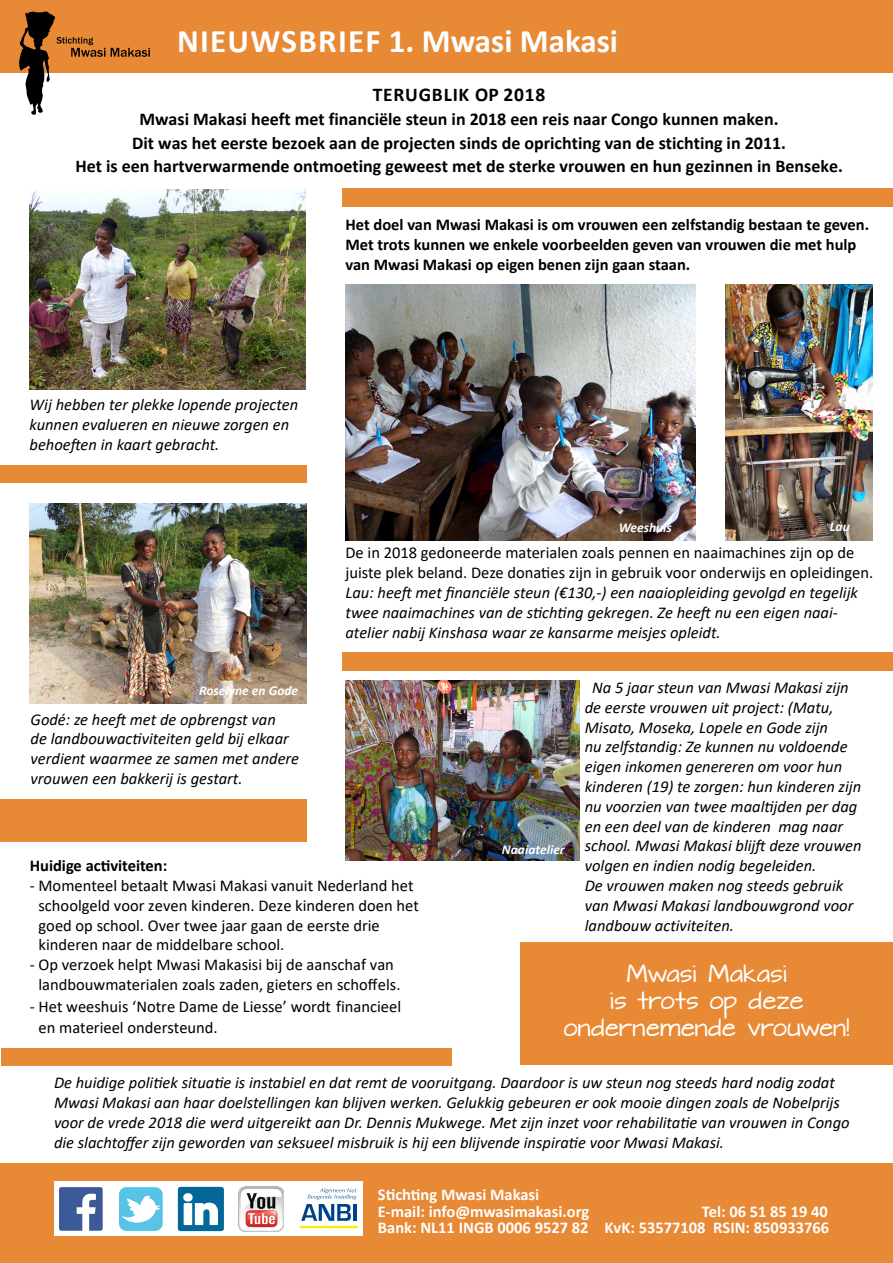
<style>
.page{position:relative;width:893px;height:1263px;background:#fff}
.page>*{position:absolute;margin:0;border:0;box-sizing:border-box;transform-origin:0 0}
.t1{font:700 33px "Calibri";letter-spacing:.035em;color:#fff}
.t2{font:21px/27px "Architects Daughter";letter-spacing:.025em;color:#fff;text-align:center}
.t3{font:700 19.5px "Calibri";letter-spacing:.04em;color:#000}
.t4{font:700 18px/23.5px "Calibri";color:#000;text-align:center}
.t5{font:italic 16.5px/19.8px "Calibri";color:#000}
.t6{font:16.5px/19.8px "Calibri";color:#000}
.t7{font:700 16.5px/19.8px "Calibri";color:#000}
.t8{font:700 16.5px/16.5px "Calibri";color:#fff}
.t9{font:italic 700 13.5px "Calibri";color:#fff}
</style>
<div class="page">
<div style="left:0;top:466px;width:306px;height:17px;background:#e88936"></div>
<div style="left:0;top:800px;width:306px;height:42px;background:#e88936"></div>
<div style="left:1px;top:1048px;width:451px;height:17px;background:#e88936"></div>
<div style="left:342px;top:188px;width:551px;height:18px;background:#e88936"></div>
<div style="left:342px;top:653px;width:551px;height:18px;background:#e88936"></div>
<div style="left:0;top:1163px;width:893px;height:100px;background:#e88936"></div>
<div style="left:0;top:0;width:893px;height:72px;background:#e88936"></div>
<img style="left:29px;top:189px;width:276px;height:200px">
<div style="left:54px;top:1181px;width:309px;height:55px;background:#fff"></div>
<svg style="left:299px;top:1189px;width:60px;height:40px"></svg>
<svg style="left:301px;top:1188px;width:55px;height:33px"></svg>
<hr style="left:300px;top:1226px;width:58px;height:2px;background:#ffec00">
<img style="left:238px;top:1186px;width:46px;height:46px">
<svg style="left:119px;top:1187px;width:44px;height:44px"></svg>
<svg style="left:177px;top:1186px;width:47px;height:46px"></svg>
<svg style="left:59px;top:1187px;width:44px;height:44px"></svg>
<img style="left:345px;top:681px;width:235px;height:180px">
<img style="left:725px;top:285px;width:147px;height:255px">
<img style="left:345px;top:285px;width:350px;height:255px">
<img style="left:30px;top:503px;width:276px;height:200px">
<svg style="left:19px;top:11px;width:86px;height:104px"></svg>
<svg style="left:111px;top:48px;width:39px;height:9px"></svg>
<div style="left:520px;top:942px;width:373px;height:123px;background:#e88936"></div>
<h1 class="t1" style="left:177px;top:18px;width:442px">NIEUWSBRIEF 1. Mwasi Makasi</h1>
<p class="t3" style="left:373px;top:81px;width:174px">TERUGBLIK OP 2018</p>
<p class="t4" style="left:75px;top:107px;width:769px">Mwasi Makasi heeft met financiële steun in 2018 een reis naar Congo kunnen maken.<br>Dit was het eerste bezoek aan de projecten sinds de oprichting van de stichting in 2011.<br>Het is een hartverwarmende ontmoeting geweest met de sterke vrouwen en hun gezinnen in Benseke.</p>
<p class="t7" style="left:345px;top:215px;width:525px">Het doel van Mwasi Makasi is om vrouwen een zelfstandig bestaan te geven.<br>Met trots kunnen we enkele voorbeelden geven van vrouwen die met hulp van Mwasi Makasi op eigen benen zijn gaan staan.</p>
<p class="t5" style="left:30px;top:394px;width:270px">Wij hebben ter plekke lopende projecten kunnen evalueren en nieuwe zorgen en behoeften in kaart gebracht.</p>
<p class="t9" style="left:619px;top:518px;width:55px">Weeshuis</p>
<p class="t9" style="left:830px;top:517px;width:21px">Lau</p>
<p class="t6" style="left:345px;top:542px;width:529px">De in 2018 gedoneerde materialen zoals pennen en naaimachines zijn op de juiste plek beland. Deze donaties zijn in gebruik voor onderwijs en opleidingen.</p>
<p class="t5" style="left:345px;top:582px;width:514px">Lau: heeft met financiële steun (€130,-) een naaiopleiding gevolgd en tegelijk twee naaimachines van de stichting gekregen. Ze heeft nu een eigen naai&shy;atelier nabij Kinshasa waar ze kansarme meisjes opleidt.</p>
<p class="t9" style="left:199px;top:681px;width:101px">Roselyne en Gode</p>
<p class="t5" style="left:31px;top:708px;width:270px">Godé: ze heeft met de opbrengst van<br>de landbouwactiviteiten geld bij elkaar verdient waarmee ze samen met andere vrouwen een bakkerij is gestart.</p>
<p class="t7" style="left:30px;top:856px;width:139px">Huidige activiteiten:</p>
<p class="t6" style="left:39px;top:875px;width:382px;text-indent:-9px">- Momenteel betaalt Mwasi Makasi vanuit Nederland het schoolgeld voor zeven kinderen. Deze kinderen doen het goed op school. Over twee jaar gaan de eerste drie kinderen naar de middelbare school.</p>
<p class="t6" style="left:30px;top:954px;width:372px;text-align:center">- Op verzoek helpt Mwasi Makasisi bij de aanschaf van landbouwmaterialen zoals zaden, gieters en schoffels.</p>
<p class="t6" style="left:39px;top:995px;width:364px;line-height:21.6px;text-indent:-9px">- Het weeshuis ‘Notre Dame de Liesse’ wordt financieel en materieel ondersteund.</p>
<p class="t5" style="left:585px;top:677px;width:278px;text-indent:7px">Na 5 jaar steun van Mwasi Makasi zijn de eerste vrouwen uit project: (Matu, Misato, Moseka, Lopele en Gode zijn<br>nu zelfstandig: Ze kunnen nu voldoende eigen inkomen genereren om voor hun kinderen (19) te zorgen: hun kinderen zijn nu voorzien van twee maaltijden per dag en een deel van de kinderen mag naar school. Mwasi Makasi blijft deze vrouwen volgen en indien nodig begeleiden.<br>De vrouwen maken nog steeds gebruik van Mwasi Makasi landbouwgrond voor landbouw activiteiten.</p>
<p class="t2" style="left:564px;top:962px;width:287px">Mwasi Makasi<br>is trots op deze ondernemende vrouwen!</p>
<p class="t9" style="left:502px;top:840px;width:64px">Naaiatelier</p>
<p class="t5" style="left:54px;top:1072px;width:797px">De huidige politiek situatie is instabiel en dat remt de vooruitgang. Daardoor is uw steun nog steeds hard nodig zodat Mwasi Makasi aan haar doelstellingen kan blijven werken. Gelukkig gebeuren er ook mooie dingen zoals de Nobelprijs voor de vrede 2018 die werd uitgereikt aan Dr. Dennis Mukwege. Met zijn inzet voor rehabilitatie van vrouwen in Congo die slachtoffer zijn geworden van seksueel misbruik is hij een blijvende inspiratie voor Mwasi Makasi.</p>
<p class="t8" style="left:378px;top:1186px;width:213px">Stichting Mwasi Makasi<br>E-mail: info@mwasimakasi.org</p>
<p class="t8" style="left:378px;top:1203px;width:453px;text-align:right">Tel: 06 51 85 19 40<br>Bank: NL11 INGB 0006 9527 82 KvK: 53577108 RSIN: 850933766</p>
</div>
